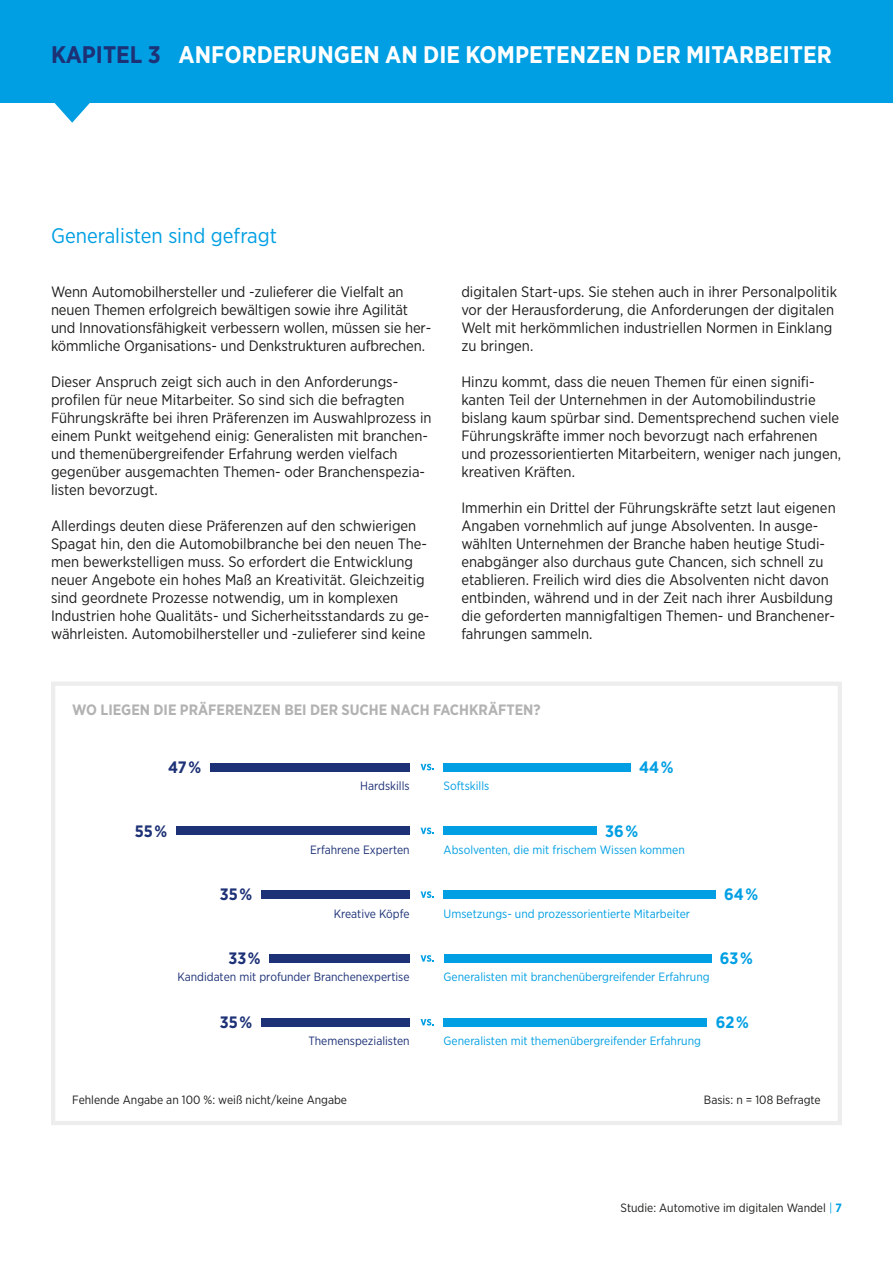
<style>
.page{position:relative;width:893px;height:1263px;background:#fff}
.page>*{position:absolute;margin:0;border:0;box-sizing:border-box;transform-origin:0 0}
.t1{font:700 24px "Gotham Narrow";color:#fff}
.t2{font:21px "Gotham Narrow";color:#009fe3}
.t3{font:700 16.5px "Gotham Narrow";letter-spacing:-.005em;color:#1d3176}
.t4{font:700 16.5px "Gotham Narrow";color:#009fe3}
.t5{font:15px/18px "Gotham Narrow";color:#1d1d1b}
.t6{font:700 15px "Gotham Narrow";color:#b3b2b2}
.t7{font:12px "Gotham Narrow";color:#009fe3}
.t8{font:12px "Gotham Narrow";color:#1d1d1b}
.t9{font:12px "Gotham Narrow";color:#1d3176}
.s1{color:#1d3176}
.s2{color:#009fe3}
.s3{font-weight:700;color:#009fe3}
</style>
<div class="page">
<div style="left:0;top:0;width:893px;height:102px;background:#009fe3"></div>
<svg style="left:51px;top:102px;width:42px;height:21px"></svg>
<div style="left:210px;top:763px;width:200px;height:8px;background:#1d3176"></div>
<div style="left:444px;top:763px;width:187px;height:8px;background:#009fe3"></div>
<div style="left:176px;top:827px;width:234px;height:8px;background:#1d3176"></div>
<div style="left:444px;top:827px;width:153px;height:8px;background:#009fe3"></div>
<div style="left:261px;top:890px;width:149px;height:9px;background:#1d3176"></div>
<div style="left:444px;top:890px;width:272px;height:9px;background:#009fe3"></div>
<div style="left:269px;top:954px;width:141px;height:9px;background:#1d3176"></div>
<div style="left:444px;top:954px;width:267px;height:9px;background:#009fe3"></div>
<div style="left:261px;top:1018px;width:149px;height:8px;background:#1d3176"></div>
<div style="left:444px;top:1018px;width:263px;height:8px;background:#009fe3"></div>
<svg style="left:421px;top:764px;width:13px;height:6px"></svg>
<svg style="left:421px;top:827px;width:13px;height:7px"></svg>
<svg style="left:421px;top:891px;width:13px;height:7px"></svg>
<svg style="left:421px;top:955px;width:13px;height:7px"></svg>
<svg style="left:421px;top:1019px;width:13px;height:6px"></svg>
<div style="left:51px;top:682px;width:791px;height:443px;border:4px solid #ededed"></div>
<h1 class="t1" style="left:51px;top:39px;width:782px"><span class="s1">KAPITEL 3</span> ANFORDERUNGEN AN DIE KOMPETENZEN DER MITARBEITER</h1>
<h2 class="t2" style="left:51px;top:223px;width:228px">Generalisten sind gefragt</h2>
<p class="t5" style="left:51px;top:282px;width:382px">Wenn Automobilhersteller und -zulieferer die Vielfalt an neuen Themen erfolgreich bewältigen sowie ihre Agilität und Innovationsfähigkeit verbessern wollen, müssen sie her&shy;kömmliche Organisations- und Denkstrukturen aufbrechen.</p>
<p class="t5" style="left:51px;top:372px;width:382px">Dieser Anspruch zeigt sich auch in den Anforderungs&shy;profilen für neue Mitarbeiter. So sind sich die befragten Führungskräfte bei ihren Präferenzen im Auswahlprozess in einem Punkt weitgehend einig: Generalisten mit branchen&shy;und themenübergreifender Erfahrung werden vielfach gegenüber ausgemachten Themen- oder Branchenspezia&shy;listen bevorzugt.</p>
<p class="t5" style="left:51px;top:516px;width:380px">Allerdings deuten diese Präferenzen auf den schwierigen Spagat hin, den die Automobilbranche bei den neuen The&shy;men bewerkstelligen muss. So erfordert die Entwicklung neuer Angebote ein hohes Maß an Kreativität. Gleichzeitig sind geordnete Prozesse notwendig, um in komplexen Industrien hohe Qualitäts- und Sicherheitsstandards zu ge&shy;währleisten. Automobilhersteller und -zulieferer sind keine</p>
<p class="t5" style="left:461px;top:282px;width:377px">digitalen Start-ups. Sie stehen auch in ihrer Personalpolitik vor der Herausforderung, die Anforderungen der digitalen Welt mit herkömmlichen industriellen Normen in Einklang zu bringen.</p>
<p class="t5" style="left:461px;top:372px;width:381px">Hinzu kommt, dass die neuen Themen für einen signifi&shy;kanten Teil der Unternehmen in der Automobilindustrie bislang kaum spürbar sind. Dementsprechend suchen viele Führungskräfte immer noch bevorzugt nach erfahrenen und prozessorientierten Mitarbeitern, weniger nach jungen, kreativen Kräften.</p>
<p class="t5" style="left:461px;top:498px;width:376px">Immerhin ein Drittel der Führungskräfte setzt laut eigenen Angaben vornehmlich auf junge Absolventen. In ausge&shy;wählten Unternehmen der Branche haben heutige Studi&shy;enabgänger also durchaus gute Chancen, sich schnell zu etablieren. Freilich wird dies die Absolventen nicht davon entbinden, während und in der Zeit nach ihrer Ausbildung die geforderten mannigfaltigen Themen- und Branchener&shy;fahrungen sammeln.</p>
<p class="t6" style="left:72px;top:700px;width:470px">WO LIEGEN DIE PRÄFERENZEN BEI DER SUCHE NACH FACHKRÄFTEN?</p>
<p class="t3" style="left:168px;top:756px;width:34px">47%</p>
<p class="t3" style="left:135px;top:820px;width:34px">55%</p>
<p class="t9" style="left:360px;top:778px;width:51px">Hardskills</p>
<p class="t7" style="left:444px;top:778px;width:47px">Softskills</p>
<p class="t4" style="left:639px;top:756px;width:36px">44%</p>
<p class="t4" style="left:605px;top:820px;width:34px">36%</p>
<p class="t3" style="left:220px;top:884px;width:34px">35%</p>
<p class="t9" style="left:310px;top:842px;width:101px">Erfahrene Experten</p>
<p class="t7" style="left:444px;top:842px;width:243px">Absolventen, die mit frischem Wissen kommen</p>
<p class="t9" style="left:334px;top:906px;width:77px">Kreative Köpfe</p>
<p class="t7" style="left:444px;top:906px;width:248px">Umsetzungs- und prozessorientierte Mitarbeiter</p>
<p class="t4" style="left:724px;top:884px;width:36px">64%</p>
<p class="t3" style="left:228px;top:948px;width:34px">33%</p>
<p class="t9" style="left:177px;top:970px;width:234px">Kandidaten mit profunder Branchenexpertise</p>
<p class="t7" style="left:444px;top:970px;width:268px">Generalisten mit branchenübergreifender Erfahrung</p>
<p class="t4" style="left:720px;top:948px;width:34px">63%</p>
<p class="t3" style="left:220px;top:1011px;width:34px">35%</p>
<p class="t9" style="left:308px;top:1033px;width:103px">Themenspezialisten</p>
<p class="t7" style="left:444px;top:1033px;width:259px">Generalisten mit themenübergreifender Erfahrung</p>
<p class="t4" style="left:716px;top:1011px;width:35px">62%</p>
<p class="t8" style="left:72px;top:1093px;width:276px">Fehlende Angabe an 100 %: weiß nicht/keine Angabe</p>
<p class="t8" style="left:704px;top:1093px;width:118px">Basis: n = 108 Befragte</p>
<p class="t8" style="left:620px;top:1200px;width:223px">Studie: Automotive im digitalen Wandel <span class="s2">|</span> <span class="s3">7</span></p>
</div>
